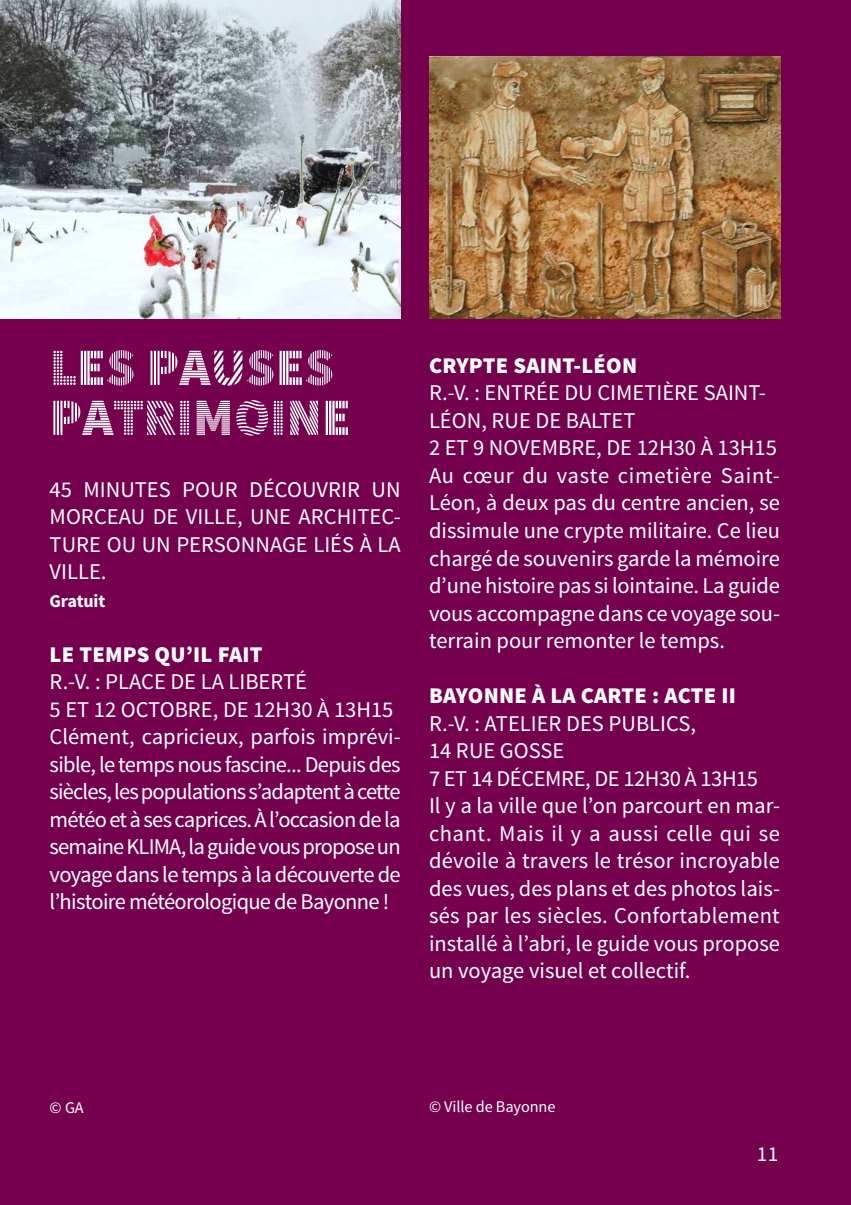
<style>
.page{position:relative;width:851px;height:1205px;background:#fff}
.page>*{position:absolute;margin:0;border:0;box-sizing:border-box;transform-origin:0 0}
.t1{font:52.5px/50px "Source Sans Pro DISPLAY";color:#fff}
.t2{font:22.5px/27.5px "Source Sans Pro";color:#fff}
.t3{font:22.5px/27.5px "Source Sans Pro";letter-spacing:-.03em;color:#fff}
.t4{font:900 22.5px "Source Sans Pro";letter-spacing:.01em;color:#fff}
.t5{font:21.25px "Source Sans Pro";color:#fff}
.t6{font:700 18px "Source Sans Pro";letter-spacing:-.01em;color:#fff}
.t7{font:16.25px "Source Sans Pro";letter-spacing:-.005em;color:#fff}
</style>
<div class="page">
<div style="left:0;top:0;width:850px;height:1205px;background:#74004e"></div>
<img style="left:0;top:0;width:400px;height:318px">
<img style="left:429px;top:57px;width:351px;height:261px">
<h1 class="t1" style="left:50px;top:344px;width:226px">LES PAUSES<br>PATRIMOI</h1>
<h1 class="t1" style="left:286px;top:394px;width:59px">NE</h1>
<p class="t2" style="left:50px;top:476px;width:279px">45 mi nutes pour découvrir</p>
<p class="t2" style="left:371px;top:476px;width:31px">un</p>
<p class="t2" style="left:50px;top:503px;width:15px">morcea</p>
<p class="t2" style="left:131px;top:503px;width:67px">u de ville</p>
<p class="t2" style="left:237px;top:503px;width:74px">, une archi</p>
<p class="t2" style="left:357px;top:503px;width:45px">tec-</p>
<p class="t2" style="left:50px;top:531px;width:140px">ture ou un perso</p>
<p class="t2" style="left:241px;top:531px;width:43px">nnage</p>
<p class="t2" style="left:313px;top:531px;width:76px">li és à la</p>
<p class="t2" style="left:50px;top:558px;width:12px">ville</p>
<p class="t2" style="left:101px;top:558px;width:7px">.</p>
<p class="t6" style="left:50px;top:589px;width:57px">Gratuit</p>
<p class="t4" style="left:50px;top:640px;width:58px">LE TEMPS</p>
<p class="t4" style="left:155px;top:640px;width:109px">QU’IL FAIT</p>
<p class="t2" style="left:50px;top:668px;width:81px">R.-V. : Place</p>
<p class="t2" style="left:170px;top:668px;width:81px">de la Liber</p>
<p class="t2" style="left:283px;top:668px;width:25px">té</p>
<p class="t2" style="left:50px;top:696px;width:124px">5 et 12 octobre</p>
<p class="t3" style="left:50px;top:696px;width:352px;text-indent:163px">, de 12h30 à 13h 15<br>Clément, capricieux, parfois imprévi&shy;sible, le temps nous fascine... Depuis des siècles, les populations s’adaptent à cette météo et à ses caprices. À l’occasion de la semaine KLIMA, la guide vous propose un voyage dans le temps à la découverte de l’histoire météorologique de Bayonne !</p>
<p class="t4" style="left:429px;top:351px;width:193px">CRYPTE SAINT-LÉON</p>
<p class="t2" style="left:429px;top:380px;width:181px">R.-V. : entrée du cime</p>
<p class="t2" style="left:644px;top:380px;width:123px">ti ère Sai nt-</p>
<p class="t2" style="left:429px;top:407px;width:208px">Léon, rue de Baltet<br>2 et 9 novembre</p>
<p class="t2" style="left:429px;top:435px;width:352px;text-indent:167px">, de 12h30 à 13h 15<br>Au cœur du vaste cimetière Saint-Léon, à deux pas du centre ancien, se dissimule une crypte militaire. Ce lieu chargé de souvenirs garde la mémoire d’une histoire pas si lointaine. La guide vous accompagne dans ce voyage sou&shy;terrain pour remonter le temps.</p>
<p class="t4" style="left:429px;top:681px;width:55px">BAYONNE</p>
<p class="t4" style="left:532px;top:681px;width:196px">À LA CARTE : ACTE II</p>
<p class="t2" style="left:429px;top:710px;width:91px">R.-V. : Atelier</p>
<p class="t2" style="left:566px;top:710px;width:13px">des</p>
<p class="t2" style="left:608px;top:710px;width:39px">publics</p>
<p class="t2" style="left:690px;top:710px;width:7px">,</p>
<p class="t2" style="left:429px;top:737px;width:106px">14 rue Gosse<br>7 et 14 décemre</p>
<p class="t2" style="left:429px;top:765px;width:352px;text-indent:156px">, de 12h30 à 13h 15<br>Il y a la ville que l’on parcourt en mar&shy;chant. Mais il y a aussi celle qui se dévoile à travers le trésor incroyable des vues, des plans et des photos lais&shy;sés par les siècles. Confortablement installé à l’abri, le guide vous propose un voyage visuel et collectif.</p>
<p class="t7" style="left:50px;top:1097px;width:36px">© GA</p>
<p class="t7" style="left:429px;top:1097px;width:128px">© Ville de Bayonne</p>
<p class="t5" style="left:756px;top:1140px;width:23px">11</p>
</div>
